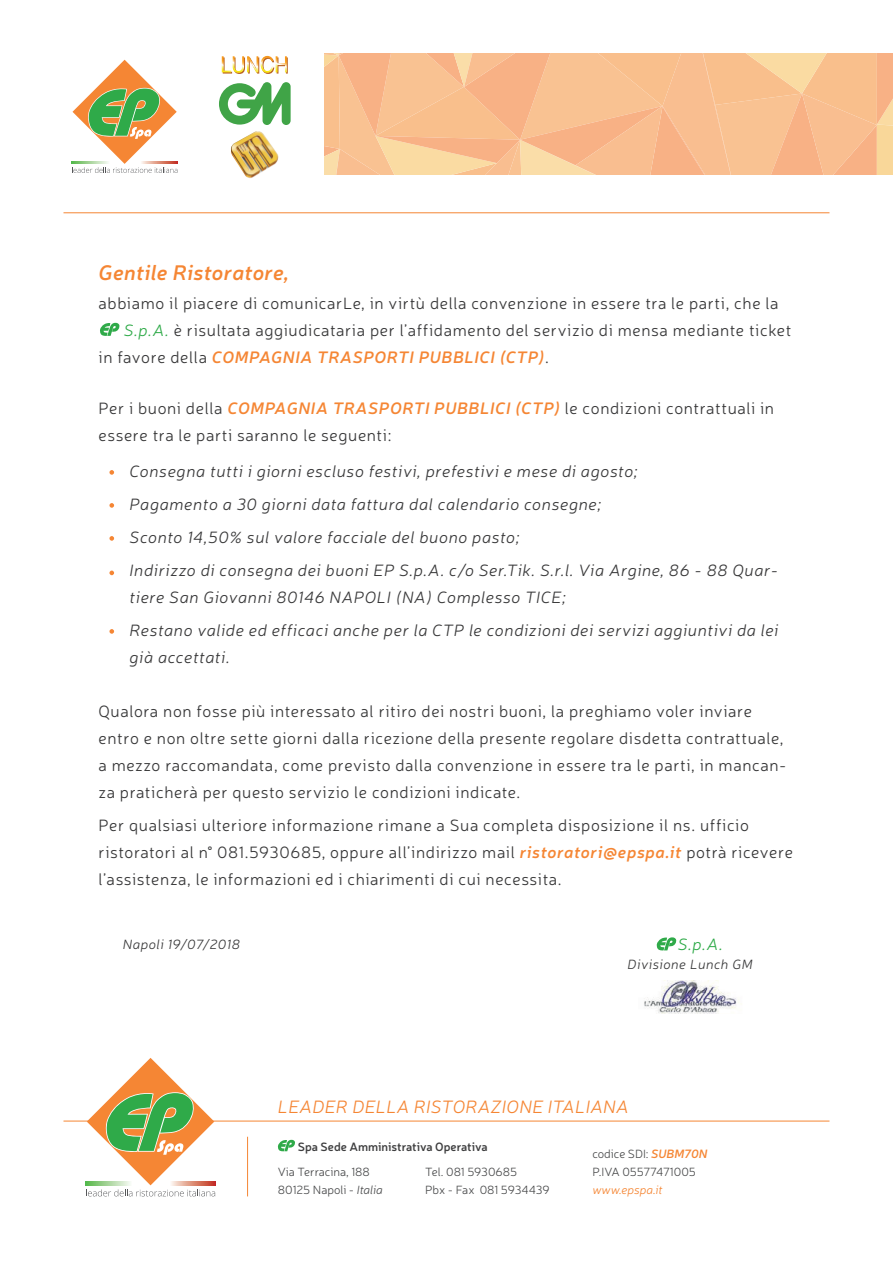
<style>
.page{position:relative;width:893px;height:1263px;background:#fff}
.page>*{position:absolute;margin:0;border:0;box-sizing:border-box;transform-origin:0 0}
.t1{font:italic 600 21px "Neris";letter-spacing:.015em;color:#f58634}
.t2{font:italic 300 18px "Neris";letter-spacing:.02em;color:#f58634}
.t3{font:300 16.5px/27px "Neris";letter-spacing:.04em;color:#383839}
.t4{font:italic 300 16.5px/33px "Neris";letter-spacing:.04em;color:#383839}
.t5{font:italic 600 16.5px "Neris";letter-spacing:.04em;color:#f58634}
.t6{font:italic 300 16.5px "Neris";color:#2faa49}
.t7{font:italic 300 13.5px "Neris";letter-spacing:.04em;color:#383839}
.t8{font:300 12px/18px "Neris";color:#4b4c4d}
.t9{font:600 12px "Neris";color:#3e3e3f}
.t10{font:italic 300 12px "Neris";color:#f58634}
.s1{font-style:italic;color:#2faa49}
.s2{font-weight:300;font-style:normal;color:#383839}
.s3{font-weight:600;font-style:italic;color:#f58634}
.s4{font-style:italic}
</style>
<div class="page">
<hr style="left:63px;top:212px;width:766px;height:1px;background:#f58634">
<svg style="left:100px;top:323px;width:20px;height:13px"></svg>
<svg style="left:109px;top:470px;width:5px;height:5px"></svg>
<svg style="left:109px;top:503px;width:5px;height:5px"></svg>
<svg style="left:109px;top:536px;width:5px;height:5px"></svg>
<svg style="left:109px;top:571px;width:5px;height:4px"></svg>
<svg style="left:109px;top:629px;width:5px;height:5px"></svg>
<svg style="left:656px;top:937px;width:20px;height:14px"></svg>
<img style="left:644px;top:980px;width:95px;height:33px">
<svg style="left:324px;top:54px;width:569px;height:121px;background:#f8bf8f"></svg>
<svg style="left:222px;top:56px;width:66px;height:18px"></svg>
<svg style="left:219px;top:82px;width:72px;height:43px"></svg>
<img style="left:231px;top:131px;width:48px;height:47px">
<hr style="left:140px;top:161px;width:38px;height:3px;background:#c32728">
<svg style="left:72px;top:60px;width:105px;height:113px"></svg>
<hr style="left:63px;top:1121px;width:766px;height:1px;background:#f58634">
<hr style="left:247px;top:1137px;width:1px;height:59px;background:#f58634">
<svg style="left:278px;top:1140px;width:17px;height:11px"></svg>
<hr style="left:169px;top:1182px;width:47px;height:3px;background:#c22527">
<svg style="left:86px;top:1058px;width:129px;height:138px"></svg>
<p class="t1" style="left:99px;top:259px;width:192px">Gentile Ristoratore,</p>
<p class="t3" style="left:99px;top:289px;width:682px">abbiamo il piacere di comunicarLe, in virtù della convenzione in essere tra le parti, che la</p>
<p class="t3" style="left:124px;top:316px;width:669px"><span class="s1">S.p.A.</span> è risultata aggiudicataria per l’affidamento del servizio di mensa mediante ticket</p>
<p class="t5" style="left:99px;top:346px;width:452px"><span class="s2">in favore della</span> COMPAGNIA TRASPORTI PUBBLICI (CTP)<span class="s2">.</span></p>
<p class="t3" style="left:99px;top:395px;width:677px">Per i buoni della <span class="s3">COMPAGNIA TRASPORTI PUBBLICI (CTP)</span> le condizioni contrattuali in essere tra le parti saranno le seguenti:</p>
<p class="t4" style="left:130px;top:454px;width:650px">Consegna tutti i giorni escluso festivi, prefestivi e mese di agosto;<br>Pagamento a 30 giorni data fattura dal calendario consegne;<br>Sconto 14,50% sul valore facciale del buono pasto;<br>Indirizzo di consegna dei buoni EP S.p.A. c/o Ser.Tik. S.r.l. Via Argine, 86 - 88 Quar-</p>
<p class="t4" style="left:130px;top:580px;width:650px">tiere San Giovanni 80146 NAPOLI (NA) Complesso TICE;<br>Restano valide ed efficaci anche per la CTP le condizioni dei servizi aggiuntivi da lei</p>
<p class="t4" style="left:130px;top:640px;width:102px">già accettati.</p>
<p class="t3" style="left:99px;top:697px;width:689px">Qualora non fosse più interessato al ritiro dei nostri buoni, la preghiamo voler inviare entro e non oltre sette giorni dalla ricezione della presente regolare disdetta contrattuale, a mezzo raccomandata, come previsto dalla convenzione in essere tra le parti, in mancan&shy;za praticherà per questo servizio le condizioni indicate.</p>
<p class="t3" style="left:99px;top:811px;width:696px">Per qualsiasi ulteriore informazione rimane a Sua completa disposizione il ns. ufficio ristoratori al n° 081.5930685, oppure all’indirizzo mail <span class="s3">ristoratori@epspa.it</span> potrà ricevere l’assistenza, le informazioni ed i chiarimenti di cui necessita.</p>
<p class="t7" style="left:123px;top:936px;width:119px">Napoli 19/07/2018</p>
<p class="t6" style="left:678px;top:934px;width:47px">S.p.A.</p>
<p class="t7" style="left:628px;top:955px;width:127px">Divisione Lunch GM</p>
<p class="t2" style="left:278px;top:1095px;width:352px">LEADER DELLA RISTORAZIONE ITALIANA</p>
<p class="t9" style="left:298px;top:1139px;width:191px">Spa Sede Amministrativa Operativa</p>
<p class="t8" style="left:278px;top:1162px;width:106px">Via Terracina, 188<br>80125 Napoli - <span class="s4">Italia</span></p>
<p class="t8" style="left:425px;top:1162px;width:126px">Tel. 081 5930685<br>Pbx - Fax 081 5934439</p>
<p class="t8" style="left:592px;top:1144px;width:117px">codice SDI: <span class="s3">SUBM70N<br></span>P.IVA 05577471005</p>
<p class="t10" style="left:592px;top:1182px;width:72px">www.epspa.it</p>
</div>
